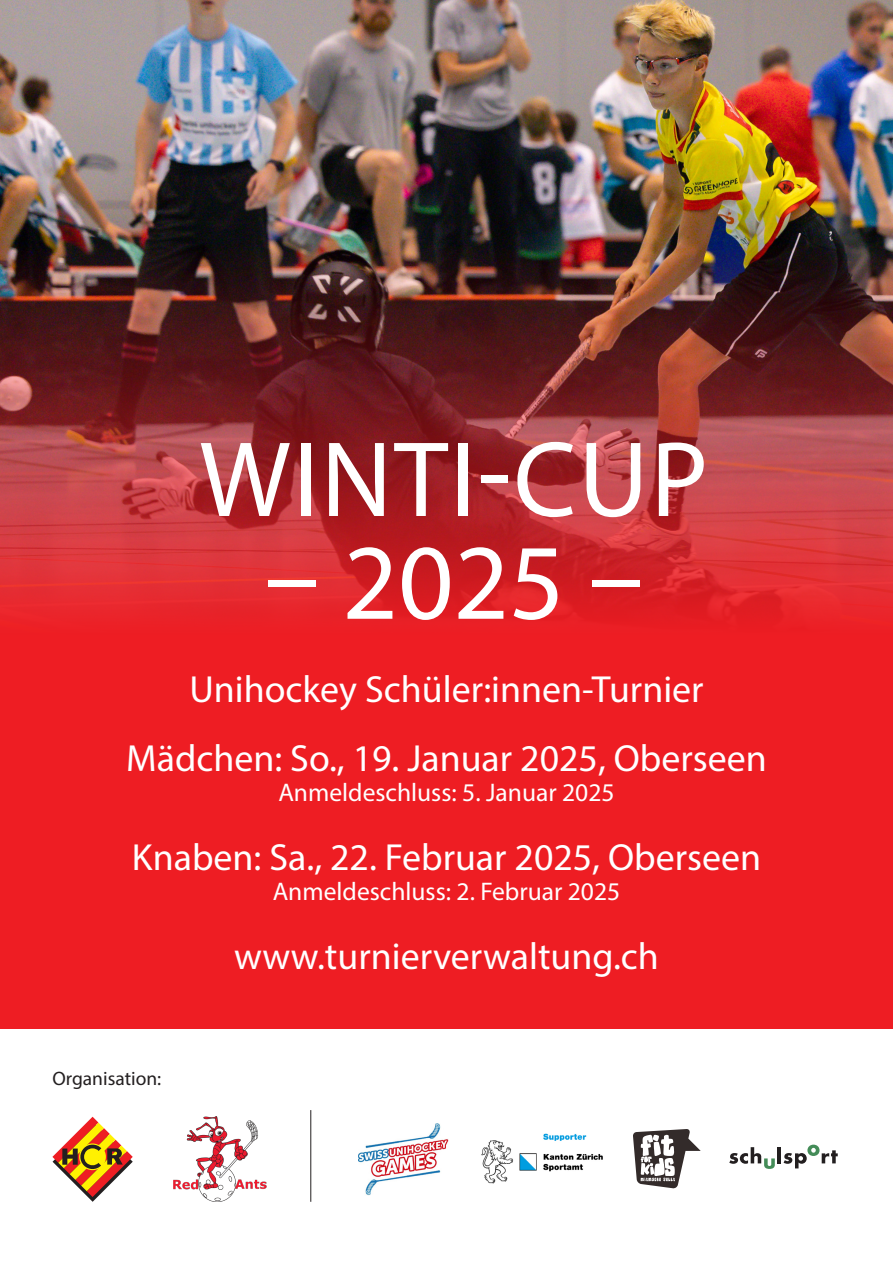
<style>
.page{position:relative;width:893px;height:1263px;background:#fff}
.page>*{position:absolute;margin:0;border:0;box-sizing:border-box;transform-origin:0 0}
.t1{font:108.15px "Myriad Pro";letter-spacing:.02em;color:#fff}
.t2{font:37.8px "Myriad Pro";color:#fff}
.t3{font:25.5px "Myriad Pro";color:#fff}
.t4{font:19.5px "Myriad Pro";color:#231f20}
</style>
<div class="page">
<img style="left:0;top:0;width:893px;height:244px">
<img style="left:0;top:244px;width:893px;height:785px">
<svg style="left:52px;top:1117px;width:81px;height:85px"></svg>
<img style="left:173px;top:1117px;width:94px;height:85px">
<hr style="left:310px;top:1110px;width:1px;height:92px;background:#231f20">
<img style="left:481px;top:1133px;width:122px;height:51px">
<img style="left:358px;top:1123px;width:90px;height:72px">
<svg style="left:633px;top:1129px;width:68px;height:59px"></svg>
<svg style="left:729px;top:1147px;width:46px;height:22px"></svg>
<hr style="left:778px;top:1147px;width:3px;height:16px;background:#231f20">
<svg style="left:784px;top:1144px;width:54px;height:24px"></svg>
<p class="t1" style="left:199px;top:413px;width:510px">WINTI-CUP</p>
<p class="t1" style="left:265px;top:516px;width:380px">– 2025 –</p>
<p class="t2" style="left:189px;top:666px;width:516px">Unihockey Schüler:innen-Turnier</p>
<p class="t2" style="left:126px;top:734px;width:642px">Mädchen: So., 19. Januar 2025, Oberseen</p>
<p class="t3" style="left:278px;top:777px;width:338px">Anmeldeschluss: 5. Januar 2025</p>
<p class="t2" style="left:132px;top:834px;width:631px">Knaben: Sa., 22. Februar 2025, Oberseen</p>
<p class="t3" style="left:273px;top:876px;width:349px">Anmeldeschluss: 2. Februar 2025</p>
<p class="t4" style="left:52px;top:1066px;width:110px">Organisation:</p>
<p class="t2" style="left:234px;top:933px;width:426px">www.turnierverwaltung.ch</p>
</div>
